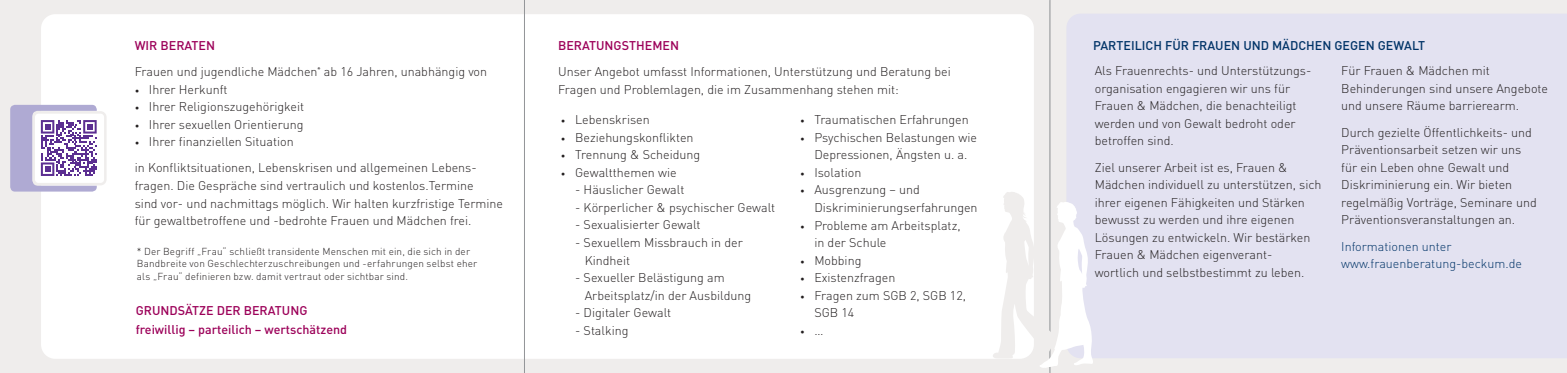
<style>
.page{position:relative;width:1567px;height:373px;background:#fff}
.page>*{position:absolute;margin:0;border:0;box-sizing:border-box;transform-origin:0 0}
.t1{font:300 12.5px/17.5px "DIN";color:#231f20}
.t2{font:500 12.5px/18.8px "DIN";color:#9c0159}
.t3{font:300 12.5px/17.5px "DIN";color:#003367}
.t4{font:500 12.5px "DIN";color:#003367}
.t5{font:300 10px/12px "DIN";letter-spacing:.015em;color:#231f20}
.t6{font:300 8.75px "DIN";color:#231f20}
.s1{font-weight:500;color:#9c0159}
.s2{font-size:8.75px}
.s3{font-size:12.5px}
</style>
<div class="page">
<div style="left:0;top:0;width:1566px;height:372px;background:#efedec"></div>
<div style="left:41px;top:14px;width:992px;height:344px;background:#fff;border-radius:14px"></div>
<div style="left:1067px;top:14px;width:499px;height:343px;background:#e3e2f1"></div>
<hr style="left:524px;top:0;width:1px;height:372px;background:#939598">
<hr style="left:1049px;top:0;width:1px;height:372px;background:#939598">
<svg style="left:10px;top:105px;width:97px;height:86px"></svg>
<svg style="left:991px;top:191px;width:102px;height:176px"></svg>
<p class="t1" style="left:135px;top:32px;width:354px;line-height:26.2px"><span class="s1">WIR BERATEN<br></span>Frauen und jugendliche Mädchen<sup>*</sup> ab 16 Jahren, unabhängig von</p>
<p class="t1" style="left:135px;top:80px;width:94px"><span class="s2">•</span> Ihrer Herkunft</p>
<p class="t1" style="left:135px;top:97px;width:171px"><span class="s2">•</span> Ihrer Religionszugehörigkeit</p>
<p class="t1" style="left:135px;top:115px;width:170px"><span class="s2">•</span> Ihrer sexuellen Orientierung</p>
<p class="t1" style="left:135px;top:128px;width:343px;line-height:26.2px"><span class="s2">•</span> Ihrer finanziellen Situation<br>in Konfliktsituationen, Lebenskrisen und allgemeinen Lebens-</p>
<p class="t1" style="left:135px;top:176px;width:370px">fragen. Die Gespräche sind vertraulich und kostenlos.Termine<br>sind vor- und nachmittags möglich. Wir halten kurzfristige Termine für gewaltbetroffene und -bedrohte Frauen und Mädchen frei.</p>
<p class="t5" style="left:137px;top:245px;width:342px">* Der Begriff „Frau“ schließt transidente Menschen mit ein, die sich in der<br>Bandbreite von Geschlechterzuschreibungen und -erfahrungen selbst eher als „Frau“ definieren bzw. damit vertraut oder sichtbar sind.</p>
<p class="t2" style="left:136px;top:300px;width:213px">GRUNDSÄTZE DER BERATUNG freiwillig – parteilich – wertschätzend</p>
<p class="t2" style="left:558px;top:35px;width:122px">BERATUNGSTHEMEN</p>
<p class="t1" style="left:558px;top:62px;width:394px">Unser Angebot umfasst Informationen, Unterstützung und Beratung bei<br>Fragen und Problemlagen, die im Zusammenhang stehen mit:</p>
<p class="t1" style="left:561px;top:111px;width:90px"><span class="s2">•</span> Lebenskrisen</p>
<p class="t1" style="left:561px;top:128px;width:134px"><span class="s2">•</span> Beziehungskonflikten</p>
<p class="t1" style="left:561px;top:146px;width:141px"><span class="s2">•</span> Trennung &amp; Scheidung</p>
<p class="t1" style="left:561px;top:163px;width:117px"><span class="s2">•</span> Gewaltthemen wie</p>
<p class="t1" style="left:575px;top:181px;width:111px">- Häuslicher Gewalt</p>
<p class="t1" style="left:575px;top:198px;width:202px">- Körperlicher &amp; psychischer Gewalt</p>
<p class="t1" style="left:575px;top:216px;width:127px">- Sexualisierter Gewalt</p>
<p class="t1" style="left:584px;top:233px;width:160px;text-indent:-10px">- Sexuellem Missbrauch in der<br>Kindheit</p>
<p class="t1" style="left:584px;top:268px;width:168px;text-indent:-10px">- Sexueller Belästigung am<br>Arbeitsplatz/in der Ausbildung</p>
<p class="t1" style="left:575px;top:303px;width:98px">- Digitaler Gewalt</p>
<p class="t1" style="left:575px;top:321px;width:55px">- Stalking</p>
<p class="t1" style="left:800px;top:111px;width:170px"><span class="s2">•</span> Traumatischen Erfahrungen</p>
<p class="t1" style="left:800px;top:128px;width:178px;text-align:center"><span class="s2">•</span> Psychischen Belastungen wie<br>Depressionen, Ängsten u. a.</p>
<p class="t1" style="left:800px;top:163px;width:63px"><span class="s2">•</span> Isolation</p>
<p class="t1" style="left:814px;top:181px;width:165px;text-indent:-14px"><span class="s2">•</span> Ausgrenzung – und<br>Diskriminierungserfahrungen</p>
<p class="t1" style="left:814px;top:216px;width:148px;text-indent:-14px"><span class="s2">•</span> Probleme am Arbeitsplatz, in der Schule</p>
<p class="t1" style="left:800px;top:251px;width:63px"><span class="s2">•</span> Mobbing</p>
<p class="t1" style="left:800px;top:268px;width:97px"><span class="s2">•</span> Existenzfragen</p>
<p class="t1" style="left:814px;top:286px;width:153px;text-indent:-14px"><span class="s2">•</span> Fragen zum SGB 2, SGB 12,<br>SGB 14</p>
<p class="t6" style="left:800px;top:325px;width:25px">• <span class="s3">…</span></p>
<p class="t4" style="left:1093px;top:37px;width:333px">PARTEILICH FÜR FRAUEN UND MÄDCHEN GEGEN GEWALT</p>
<p class="t1" style="left:1094px;top:62px;width:218px">Als Frauenrechts- und Unterstützungs&shy;organisation engagieren wir uns für<br>Frauen &amp; Mädchen, die benachteiligt werden und von Gewalt bedroht oder betroffen sind.</p>
<p class="t1" style="left:1094px;top:158px;width:228px">Ziel unserer Arbeit ist es, Frauen &amp; Mädchen individuell zu unterstützen, sich ihrer eigenen Fähigkeiten und Stärken bewusst zu werden und ihre eigenen Lösungen zu entwickeln. Wir bestärken Frauen &amp; Mädchen eigenverant-<br>wortlich und selbstbestimmt zu leben.</p>
<p class="t1" style="left:1341px;top:62px;width:208px">Für Frauen &amp; Mädchen mit<br>Behinderungen sind unsere Angebote und unsere Räume barrierearm.</p>
<p class="t1" style="left:1341px;top:123px;width:197px">Durch gezielte Öffentlichkeits- und Präventionsarbeit setzen wir uns für ein Leben ohne Gewalt und Diskriminierung ein. Wir bieten regelmäßig Vorträge, Seminare und Präventionsveranstaltungen an.</p>
<p class="t3" style="left:1341px;top:237px;width:182px">Informationen unter www.frauenberatung-beckum.de</p>
</div>
